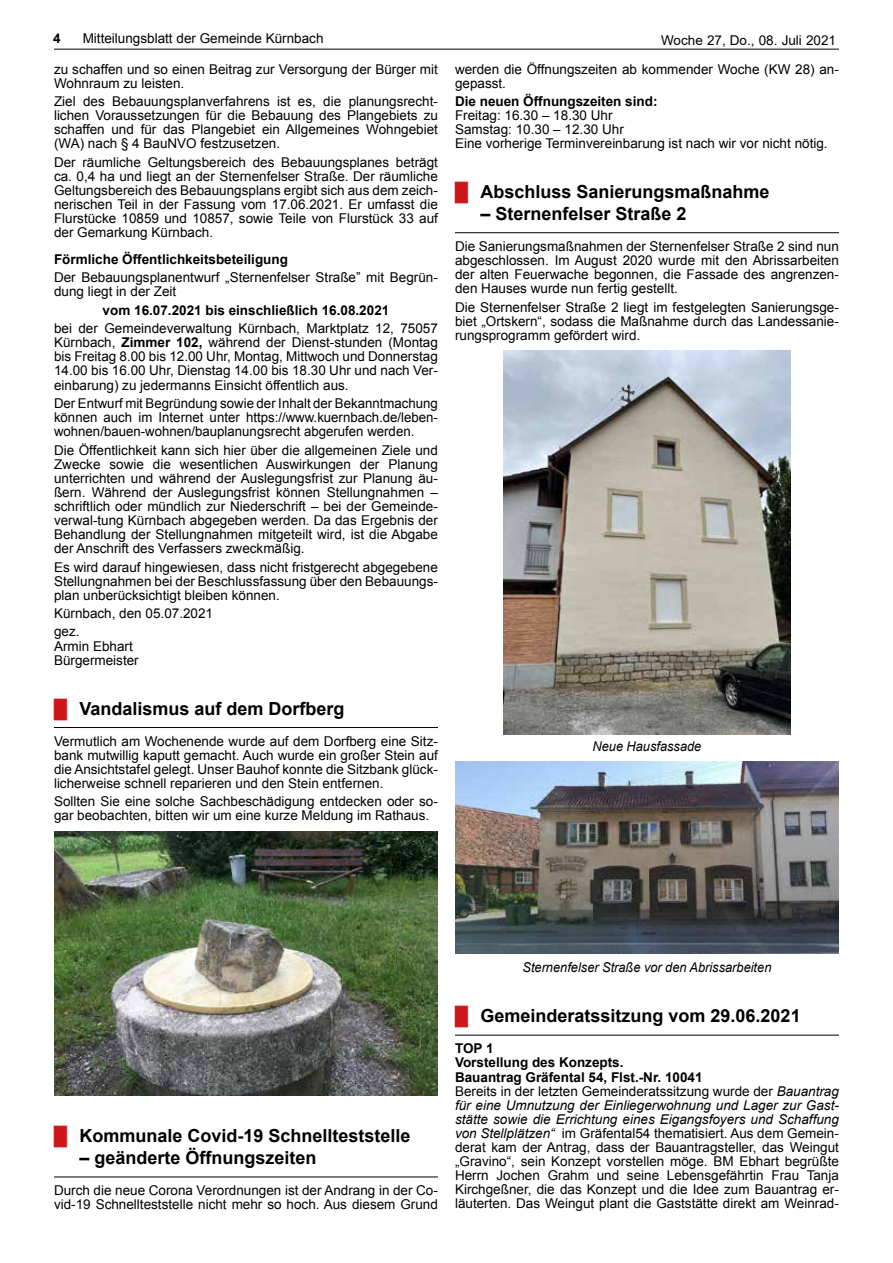
<style>
.page{position:relative;width:893px;height:1263px;background:#fff}
.page>*{position:absolute;margin:0;border:0;box-sizing:border-box;transform-origin:0 0}
.t1{font:700 18px "Arial";color:#000}
.t2{font:13.5px/14.1px "Arial";color:#000}
.t3{font:700 13.5px "Arial";color:#000}
.t4{font:italic 13.5px "Arial";color:#000;scale:.95 1}
.s1{font-weight:700}
.s2{font-family:"Times New Roman";font-weight:400;color:#cd171a}
.s3{font-style:italic}
</style>
<div class="page">
<hr style="left:54px;top:49px;width:785px;height:1px;background:#000">
<hr style="left:54px;top:727px;width:384px;height:1px;background:#000">
<hr style="left:54px;top:1177px;width:384px;height:1px;background:#000">
<img style="left:54px;top:831px;width:384px;height:264px">
<hr style="left:455px;top:232px;width:384px;height:1px;background:#000">
<hr style="left:455px;top:1035px;width:384px;height:1px;background:#000">
<img style="left:503px;top:351px;width:288px;height:384px">
<img style="left:455px;top:761px;width:384px;height:192px">
<p class="t3" style="left:53px;top:29px;width:9px">4</p>
<p class="t2" style="left:83px;top:31px;width:242px">Mitteilungsblatt der Gemeinde Kürnbach</p>
<p class="t2" style="left:661px;top:33px;width:176px">Woche 27, Do., 08. Juli 2021</p>
<p class="t2" style="left:54px;top:62px;width:385px">zu schaffen und so einen Beitrag zur Versorgung der Bürger mit<br>Wohnraum zu leisten.</p>
<p class="t2" style="left:54px;top:94px;width:385px;text-align:justify">Ziel des Bebauungsplanverfahrens ist es, die planungsrecht&shy;lichen Voraussetzungen für die Bebauung des Plangebiets zu schaffen und für das Plangebiet ein Allgemeines Wohngebiet (WA) nach § 4 BauNVO festzusetzen.</p>
<p class="t2" style="left:54px;top:155px;width:385px;text-align:justify">Der räumliche Geltungsbereich des Bebauungsplanes beträgt ca. 0,4 ha und liegt an der Sternenfelser Straße. Der räumliche Geltungsbereich des Bebauungsplans ergibt sich aus dem zeich&shy;nerischen Teil in der Fassung vom 17.06.2021. Er umfasst die Flurstücke 10859 und 10857, sowie Teile von Flurstück 33 auf der Gemarkung Kürnbach.</p>
<p class="t3" style="left:54px;top:250px;width:236px">Förmliche Öffentlichkeitsbeteiligung</p>
<p class="t2" style="left:54px;top:271px;width:385px">Der Bebauungsplanentwurf „Sternenfelser Straße” mit Begrün&shy;dung liegt in der Zeit</p>
<p class="t3" style="left:103px;top:301px;width:288px">vom 16.07.2021 bis einschließlich 16.08.2021</p>
<p class="t2" style="left:54px;top:321px;width:385px;text-align:justify">bei der Gemeindeverwaltung Kürnbach, Marktplatz 12, 75057<br>Kürnbach, <span class="s1">Zimmer 102,</span> während der Dienst-stunden (Montag bis Freitag 8.00 bis 12.00 Uhr, Montag, Mittwoch und Donnerstag 14.00 bis 16.00 Uhr, Dienstag 14.00 bis 18.30 Uhr und nach Ver&shy;einbarung) zu jedermanns Einsicht öffentlich aus.</p>
<p class="t2" style="left:54px;top:396px;width:385px;text-align:justify">Der Entwurf mit Begründung sowie der Inhalt der Bekanntmachung können auch im Internet unter https://www.kuernbach.de/leben&shy;wohnen/bauen-wohnen/bauplanungsrecht abgerufen werden.</p>
<p class="t2" style="left:54px;top:443px;width:385px;text-align:justify">Die Öffentlichkeit kann sich hier über die allgemeinen Ziele und Zwecke sowie die wesentlichen Auswirkungen der Planung unterrichten und während der Auslegungsfrist zur Planung äu&shy;ßern. Während der Auslegungsfrist können Stellungnahmen – schriftlich oder mündlich zur Niederschrift – bei der Gemeinde&shy;verwal-tung Kürnbach abgegeben werden. Da das Ergebnis der Behandlung der Stellungnahmen mitgeteilt wird, ist die Abgabe der Anschrift des Verfassers zweckmäßig.</p>
<p class="t2" style="left:54px;top:560px;width:385px;text-align:justify">Es wird darauf hingewiesen, dass nicht fristgerecht abgegebene Stellungnahmen bei der Beschlussfassung über den Bebauungs&shy;plan unberücksichtigt bleiben können.</p>
<p class="t2" style="left:54px;top:604px;width:161px;line-height:18.3px">Kürnbach, den 05.07.2021 gez.</p>
<p class="t2" style="left:54px;top:639px;width:86px">Armin Ebhart<br>Bürgermeister</p>
<h1 class="t1" style="left:54px;top:696px;width:292px"><span class="s2">█</span> Vandalismus auf dem Dorfberg</h1>
<p class="t2" style="left:54px;top:734px;width:385px;text-align:justify">Vermutlich am Wochenende wurde auf dem Dorfberg eine Sitz&shy;bank mutwillig kaputt gemacht. Auch wurde ein großer Stein auf die Ansichtstafel gelegt. Unser Bauhof konnte die Sitzbank glück&shy;licherweise schnell reparieren und den Stein entfernen.</p>
<p class="t2" style="left:54px;top:795px;width:385px">Sollten Sie eine solche Sachbeschädigung entdecken oder so&shy;gar beobachten, bitten wir um eine kurze Meldung im Rathaus.</p>
<p class="t2" style="left:455px;top:62px;width:385px">werden die Öffnungszeiten ab kommender Woche (KW 28) an&shy;gepasst.</p>
<p class="t3" style="left:455px;top:92px;width:204px">Die neuen Öffnungszeiten sind:</p>
<p class="t2" style="left:455px;top:108px;width:374px">Freitag: 16.30 – 18.30 Uhr<br>Samstag: 10.30 – 12.30 Uhr<br>Eine vorherige Terminvereinbarung ist nach wir vor nicht nötig.</p>
<h1 class="t1" style="left:455px;top:180px;width:316px"><span class="s2">█</span> Abschluss Sanierungsmaßnahme</h1>
<h1 class="t1" style="left:480px;top:201px;width:208px">– Sternenfelser Straße 2</h1>
<p class="t2" style="left:455px;top:239px;width:385px;text-align:justify">Die Sanierungsmaßnahmen der Sternenfelser Straße 2 sind nun abgeschlossen. Im August 2020 wurde mit den Abrissarbeiten der alten Feuerwache begonnen, die Fassade des angrenzen&shy;den Hauses wurde nun fertig gestellt.</p>
<p class="t2" style="left:455px;top:300px;width:385px;text-align:justify">Die Sternenfelser Straße 2 liegt im festgelegten Sanierungsge&shy;biet „Ortskern“, sodass die Maßnahme durch das Landessanie&shy;rungsprogramm gefördert wird.</p>
<p class="t2" style="left:553px;top:211px;width:156px">Donnerstag, 08. Juli 2021</p>
<p class="t4" style="left:592px;top:737px;width:116px">Neue Hausfassade</p>
<h1 class="t1" style="left:54px;top:1124px;width:358px"><span class="s2">█</span> Kommunale Covid-19 Schnellteststelle</h1>
<h1 class="t1" style="left:80px;top:1146px;width:239px">– geänderte Öffnungszeiten</h1>
<p class="t2" style="left:54px;top:1183px;width:385px">Durch die neue Corona Verordnungen ist der Andrang in der Co&shy;vid-19 Schnellteststelle nicht mehr so hoch. Aus diesem Grund</p>
<p class="t4" style="left:522px;top:959px;width:264px">Sternenfelser Straße vor den Abrissarbeiten</p>
<h1 class="t1" style="left:455px;top:1004px;width:347px"><span class="s2">█</span> Gemeinderatssitzung vom 29.06.2021</h1>
<p class="t2" style="left:455px;top:1042px;width:385px"><span class="s1">TOP 1<br>Vorstellung des Konzepts.<br>Bauantrag Gräfental 54, Flst.-Nr. 10041<br></span>Bereits in der letzten Gemeinderatssitzung wurde der <span class="s3">Bauantrag für eine Umnutzung der Einliegerwohnung und Lager zur Gast&shy;stätte sowie die Errichtung eines Eigangsfoyers und Schaffung von Stellplätzen“</span> im Gräfental54 thematisiert. Aus dem Gemein&shy;derat kam der Antrag, dass der Bauantragsteller, das Weingut „Gravino“, sein Konzept vorstellen möge. BM Ebhart begrüßte Herrn Jochen Grahm und seine Lebensgefährtin Frau Tanja Kirchgeßner, die das Konzept und die Idee zum Bauantrag er&shy;läuterten. Das Weingut plant die Gaststätte direkt am Weinrad-</p>
</div>
